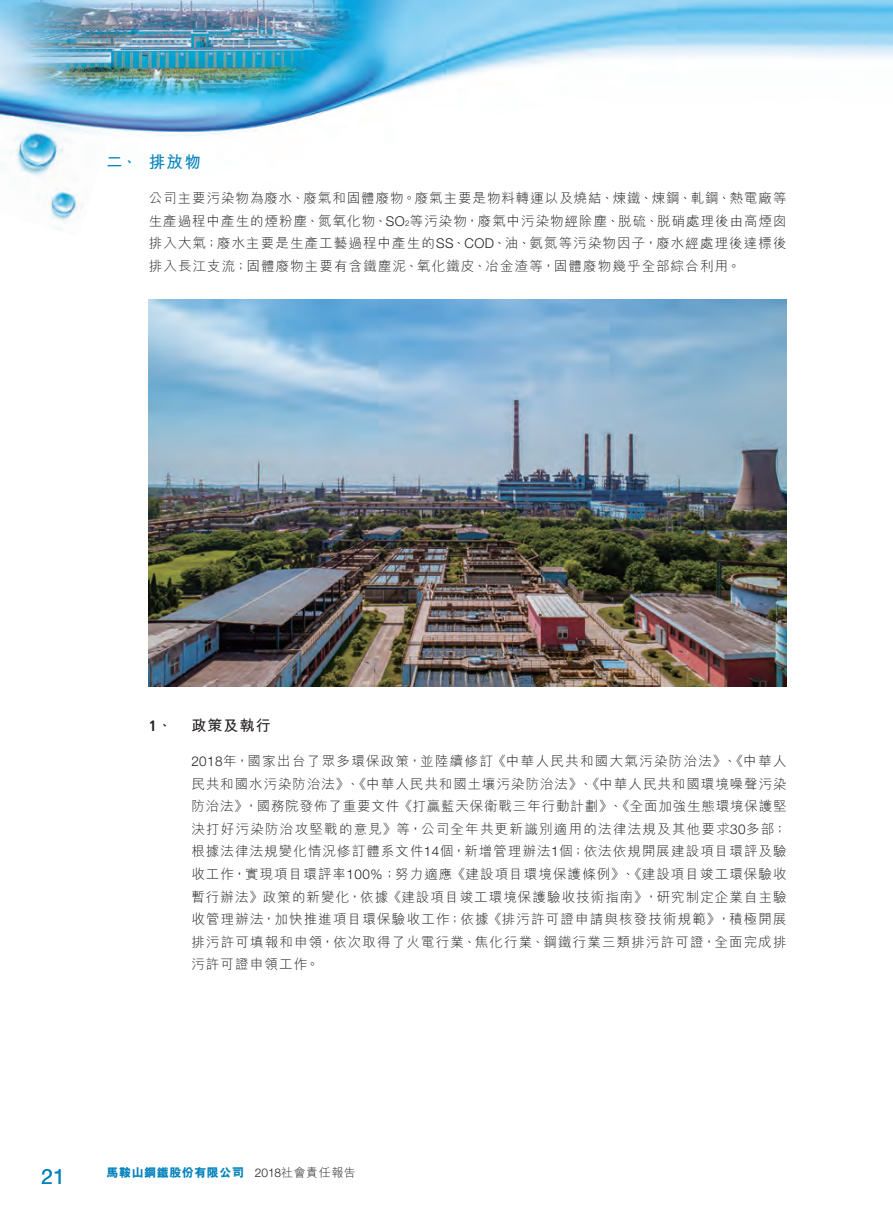
<style>
.page{position:relative;width:893px;height:1212px;background:#fff}
.page>*{position:absolute;margin:0;border:0;box-sizing:border-box;transform-origin:0 0}
.t1{font:21px "Helvetica Neue LT Std";color:#0583bc}
.Heading_1{font:700 16.5px "M Hei HK";color:#0583bc}
.Heading_3{font:700 15px "M Hei HK";letter-spacing:.075em;color:#231f20}
.Body_Text{font:300 13.5px/22.5px "M Hei HK";letter-spacing:.08em;color:#231f20}
.t2{font:800 12px "M Hei HK";letter-spacing:.045em;color:#0583bc}
.t3{font:300 12px "M Hei HK";letter-spacing:.045em;color:#231f20}
.Body_Text-2{font:300 7.8px "Helvetica Neue LT Std";color:#231f20}
.s1{font-family:"Helvetica Neue LT Std"}
.s2{font-family:"Frutiger LT Std";font-stretch:condensed}
</style>
<div class="page">
<img style="left:0;top:0;width:893px;height:136px">
<img style="left:0;top:116px;width:106px;height:115px">
<img style="left:149px;top:300px;width:638px;height:386px">
<p class="Heading_1" style="left:106px;top:150px;width:33px">二、</p>
<p class="Heading_1" style="left:149px;top:150px;width:54px">排放物</p>
<p class="Body_Text" style="left:149px;top:187px;width:639px">公司主要污染物為廢水、廢氣和固體廢物。廢氣主要是物料轉運以及燒結、煉鐵、煉鋼、軋鋼、熱電廠等生產過程中產生的煙粉塵、氮氧化物、<span class="s1">SO</span> 等污染物，廢氣中污染物經除塵、脫硫、脫硝處理後由高煙囪</p>
<p class="Body_Text-2" style="left:405px;top:218px;width:6px">2</p>
<p class="Body_Text" style="left:149px;top:232px;width:639px">排入大氣；廢水主要是生產工藝過程中產生的<span class="s1">SS</span>、<span class="s1">COD</span>、油、氨氮等污染物因子，廢水經處理後達標後排入長江支流；固體廢物主要有含鐵塵泥、氧化鐵皮、冶金渣等，固體廢物幾乎全部綜合利用。</p>
<p class="Heading_3" style="left:149px;top:715px;width:25px">、<span class="s2">1</span></p>
<p class="Heading_3" style="left:191px;top:715px;width:81px">政策及執行</p>
<p class="Body_Text" style="left:191px;top:750px;width:597px;text-align:right"><span class="s1">2018</span>年，國家出台了眾多環保政策，並陸續修訂《中華人民共和國大氣污染防治法》、《中華人民共和國水污染防治法》、《中華人民共和國土壤污染防治法》、《中華人民共和國環境噪聲污染，國務院發佈了重要文件《打贏藍天保衛戰三年行動計劃》、《全面加強生態環境保護堅</p>
<p class="Body_Text" style="left:191px;top:795px;width:58px">防治法》</p>
<p class="Body_Text" style="left:191px;top:817px;width:597px">決打好污染防治攻堅戰的意見》等，公司全年共更新識別適用的法律法規及其他要求<span class="s1">30</span>多部;</p>
<p class="Body_Text" style="left:191px;top:840px;width:597px">根據法律法規變化情況修訂體系文件<span class="s1">14</span>個，新增管理辦法 個<span class="s1">1</span> ；依法依規開展建設項目環評及驗</p>
<p class="Body_Text" style="left:191px;top:862px;width:597px">收工作，實現項目環評率<span class="s1">100%</span>；努力適應《建設項目環境保護條例》、《建設項目竣工環保驗收</p>
<p class="Body_Text" style="left:644px;top:885px;width:144px">，研究制定企業自主驗</p>
<p class="Body_Text" style="left:191px;top:885px;width:457px">暫行辦法》政策的新變化，依據《建設項目竣工環境保護驗收技術指南》</p>
<p class="Body_Text" style="left:191px;top:907px;width:597px">收管理辦法，加快推進項目環保驗收工作；依據《排污許可證申請與核發技術規範》<br>排污許可填報和申領，依次取得了火電行業、焦化行業、鋼鐵行業三類排污許可證，全面完成排污許可證申領工作。</p>
<p class="Body_Text" style="left:717px;top:907px;width:71px">，積極開展</p>
<h1 class="t1" style="left:41px;top:1164px;width:25px">21</h1>
<p class="t3" style="left:255px;top:1166px;width:103px"><span class="s1">2018</span>社會責任報告</p>
<p class="t2" style="left:107px;top:1167px;width:139px">馬鞍山鋼鐵股份有限公司</p>
</div>
